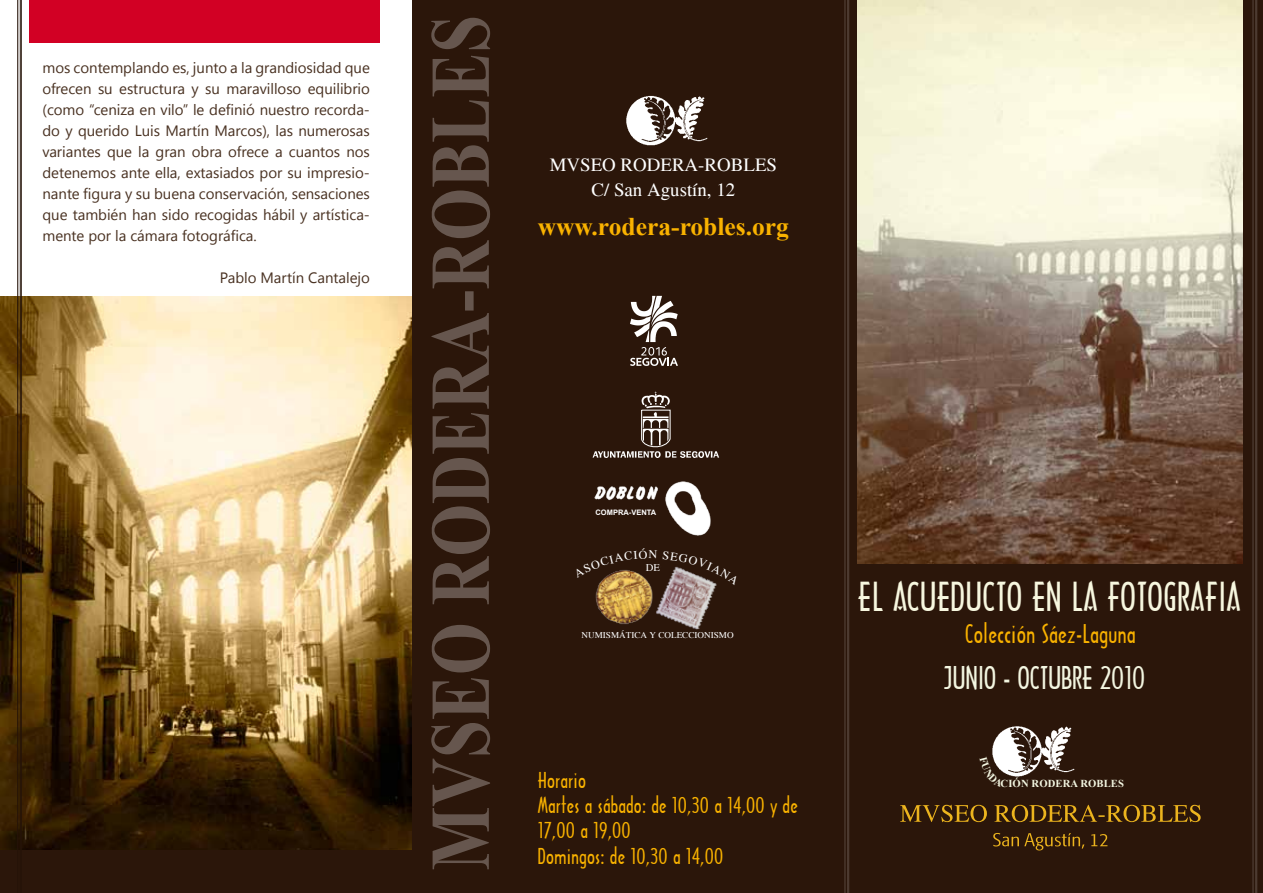
<style>
.page{position:relative;width:1263px;height:893px;background:#fff}
.page>*{position:absolute;margin:0;border:0;box-sizing:border-box;transform-origin:0 0}
.t1{font:38.25px "Architecture Plain";letter-spacing:.01em;color:#f7f7df}
.t2{font:30px "Architecture Plain";letter-spacing:-.005em;color:#f3f6e1}
.t3{font:700 25.5px "Times New Roman";color:#f9b200}
.t4{font:24.75px "Architecture Plain";letter-spacing:.01em;color:#f9b200}
.t5{font:21px/25.2px "Architecture Plain";letter-spacing:.01em;color:#f9b200}
.t6{font:18.9px/25px "Times";color:#fff;text-align:center}
.t7{font:15px/21px "Segoe UI";letter-spacing:-.005em;color:#483020;text-align:justify}
.t8{font:700 10.65px "Times New Roman";letter-spacing:.01em;color:#f3f6e1}
.t9{font:10.5px "Times";color:#fff}
.t10{font:9px "Times";color:#fff}
.t11{font:700 7.5px "Arial";color:#fff}
</style>
<div class="page">
<img style="left:1px;top:297px;width:411px;height:553px">
<div style="left:0;top:850px;width:1201px;height:43px;background:#251308"></div>
<div style="left:412px;top:0;width:851px;height:893px;background:#251308"></div>
<img style="left:858px;top:0;width:385px;height:563px">
<img style="left:992px;top:726px;width:83px;height:51px">
<svg style="left:900px;top:805px;width:301px;height:17px"></svg>
<svg style="left:993px;top:833px;width:114px;height:17px"></svg>
<hr style="left:847px;top:0;width:2px;height:893px;background:#fff">
<hr style="left:844px;top:0;width:2px;height:893px;background:#fff">
<hr style="left:1255px;top:0;width:2px;height:893px;background:#fff">
<hr style="left:1252px;top:0;width:2px;height:893px;background:#fff">
<img style="left:626px;top:95px;width:82px;height:51px">
<div style="left:29px;top:0;width:351px;height:43px;background:#d20024"></div>
<svg style="left:431px;top:18px;width:59px;height:851px"></svg>
<svg style="left:630px;top:296px;width:48px;height:70px"></svg>
<svg style="left:592px;top:392px;width:127px;height:66px"></svg>
<img style="left:594px;top:481px;width:117px;height:55px">
<img style="left:595px;top:577px;width:122px;height:52px">
<hr style="left:20px;top:0;width:2px;height:893px;background:#251308">
<hr style="left:17px;top:0;width:1px;height:893px;background:#251308">
<svg style="left:992px;top:756px;width:11px;height:21px"></svg>
<svg style="left:605px;top:569px;width:39px;height:8px"></svg>
<svg style="left:663px;top:566px;width:54px;height:19px"></svg>
<p class="t7" style="left:43px;top:56px;width:329px">mos contemplando es, junto a la grandiosidad que ofrecen su estructura y su maravilloso equilibrio (como “ceniza en vilo” le definió nuestro recorda&shy;do y querido Luis Martín Marcos), las numerosas variantes que la gran obra ofrece a cuantos nos detenemos ante ella, extasiados por su impresio&shy;nante figura y su buena conservación, sensaciones que también han sido recogidas hábil y artística&shy;mente por la cámara fotográfica.</p>
<p class="t7" style="left:220px;top:266px;width:152px">Pablo Martín Cantalejo</p>
<p class="t6" style="left:550px;top:153px;width:229px">MVSEO RODERA-ROBLES<br>C/ San Agustín, 12</p>
<h3 class="t3" style="left:538px;top:208px;width:253px">www.rodera-robles.org</h3>
<p class="t11" style="left:595px;top:507px;width:62px">COMPRA-VENTA</p>
<p class="t9" style="left:646px;top:561px;width:16px">DE</p>
<p class="t10" style="left:582px;top:630px;width:154px">NUMISMÁTICA Y COLECCIONISMO</p>
<h3 class="t5" style="left:538px;top:768px;width:261px">Horario<br>Martes a sábado: de 10,30 a 14,00 y de<br>17,00 a 19,00<br>Domingos: de 10,30 a 14,00</h3>
<h1 class="t1" style="left:858px;top:572px;width:384px">EL ACUEDUCTO EN LA FOTOGRAFIA</h1>
<h3 class="t4" style="left:965px;top:618px;width:172px">Colección Sáez-Laguna</h3>
<h2 class="t2" style="left:944px;top:659px;width:202px">JUNIO - OCTUBRE 2010</h2>
<p class="t8" style="left:1001px;top:776px;width:125px">ción Rodera Robles</p>
</div>
